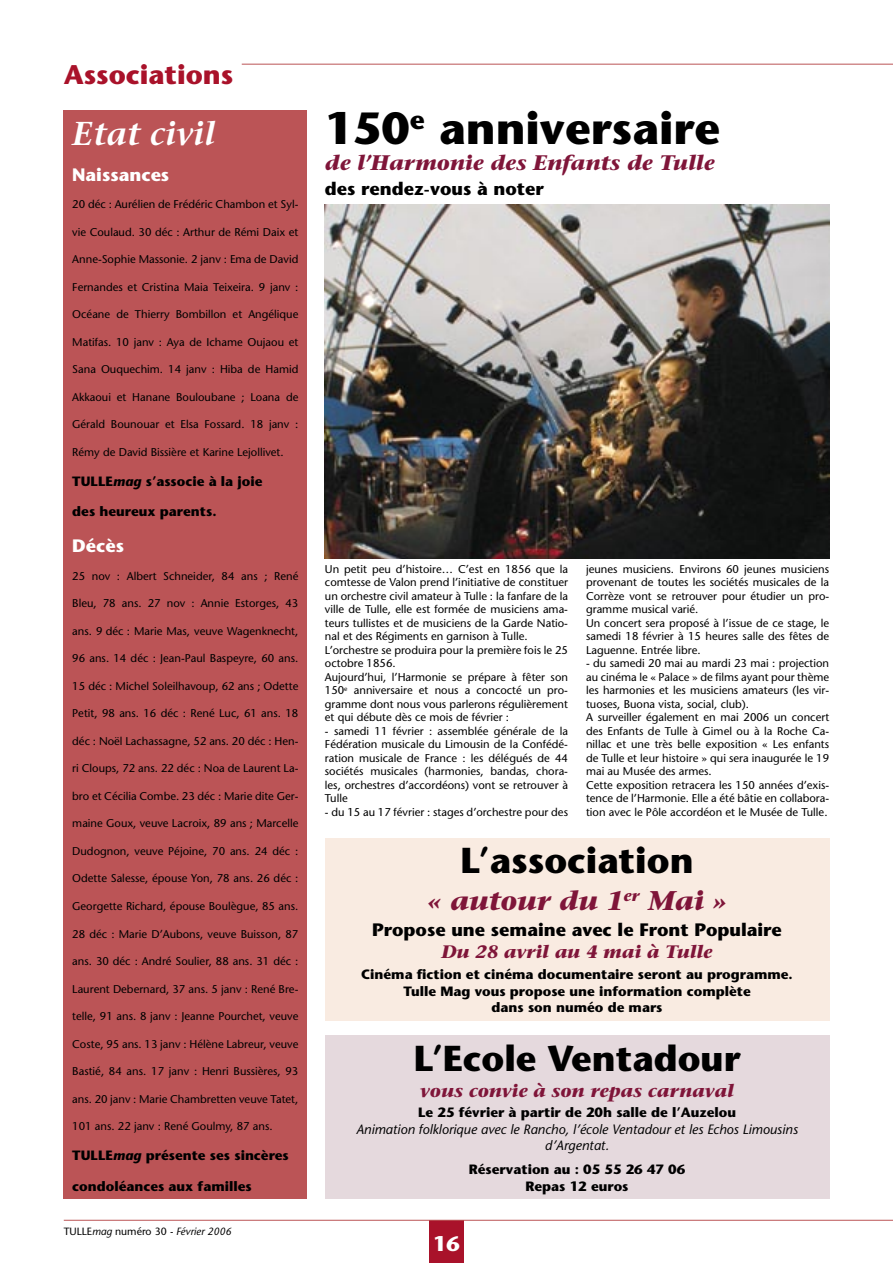
<style>
.page{position:relative;width:893px;height:1263px;background:#fff}
.page>*{position:absolute;margin:0;border:0;box-sizing:border-box;transform-origin:0 0}
.Titre_30{font:700 45px "Stone Sans";color:#000}
.Titre_24{font:700 36px "Stone Sans";color:#000}
.Théâtre_titre{font:italic 600 33px "Stone Serif";color:#fff}
.Titre_18_serif{font:italic 700 27px "Stone Serif";color:#7f1539}
.t1{font:700 27px "Stone Sans";color:#a9122a}
.Titre_14_serif{font:italic 700 21px "Stone Serif";color:#7f1539}
.t2{font:700 21px "Stone Sans";color:#fff}
.Titre_12{font:700 18px "Stone Sans";color:#000}
.Titre_12_serif{font:italic 700 18px "Stone Serif";color:#7f1539}
.Théâtre_date{font:700 18px "Stone Sans";color:#fff}
.Texte_présentation{font:700 13.5px "Stone Sans";color:#000}
.Edito{font:italic 13.5px/16.2px "Stone Sans";color:#000;text-align:center}
.Texte{font:11.25px/13.5px "Stone Sans";color:#000;text-align:justify}
.t3{font:italic 10.5px "Stone Sans";color:#000}
.s1{font-style:italic}
.s2{font-style:normal}
</style>
<div class="page">
<div style="left:429px;top:1220px;width:34px;height:43px;background:#a9122a"></div>
<hr style="left:242px;top:64px;width:651px;height:1px;background:#bb5456">
<hr style="left:64px;top:1220px;width:829px;height:1px;background:#bb5456">
<div style="left:64px;top:111px;width:243px;height:1088px;background:#bb5456"></div>
<div style="left:325px;top:838px;width:504px;height:182px;background:#f9ebe1"></div>
<div style="left:325px;top:1035px;width:504px;height:164px;background:#e5d9dd"></div>
<img style="left:325px;top:204px;width:504px;height:355px">
<p class="t1" style="left:64px;top:58px;width:171px">Associations</p>
<p class="Théâtre_titre" style="left:72px;top:114px;width:144px">Etat civil</p>
<p class="Théâtre_date" style="left:72px;top:164px;width:99px">Naissances</p>
<p class="Texte" style="left:72px;top:198px;width:228px">20 déc : Aurélien de Frédéric Chambon et Syl-</p>
<p class="Texte" style="left:72px;top:225px;width:228px">vie Coulaud. 30 déc : Arthur de Rémi Daix et</p>
<p class="Texte" style="left:72px;top:253px;width:228px">Anne-Sophie Massonie. 2 janv : Ema de David</p>
<p class="Texte" style="left:72px;top:280px;width:228px">Fernandes et Cristina Maia Teixeira. 9 janv :</p>
<p class="Texte" style="left:72px;top:308px;width:228px">Océane de Thierry Bombillon et Angélique</p>
<p class="Texte" style="left:72px;top:335px;width:228px">Matifas. 10 janv : Aya de Ichame Oujaou et</p>
<p class="Texte" style="left:72px;top:363px;width:228px">Sana Ouquechim. 14 janv : Hiba de Hamid</p>
<p class="Texte" style="left:72px;top:390px;width:228px">Akkaoui et Hanane Bouloubane ; Loana de</p>
<p class="Texte" style="left:72px;top:418px;width:228px">Gérald Bounouar et Elsa Fossard. 18 janv :</p>
<p class="Texte" style="left:72px;top:445px;width:213px">Rémy de David Bissière et Karine Lejollivet.</p>
<p class="Texte_présentation" style="left:72px;top:473px;width:192px">TULLE<span class="s1">mag</span> s’associe à la joie</p>
<p class="Texte_présentation" style="left:72px;top:504px;width:146px">des heureux parents.</p>
<p class="Théâtre_date" style="left:72px;top:535px;width:53px">Décès</p>
<p class="Texte" style="left:72px;top:569px;width:228px">25 nov : Albert Schneider, 84 ans ; René</p>
<p class="Texte" style="left:72px;top:596px;width:228px">Bleu, 78 ans. 27 nov : Annie Estorges, 43</p>
<p class="Texte" style="left:72px;top:624px;width:228px">ans. 9 déc : Marie Mas, veuve Wagenknecht,</p>
<p class="Texte" style="left:72px;top:652px;width:228px">96 ans. 14 déc : Jean-Paul Baspeyre, 60 ans.</p>
<p class="Texte" style="left:72px;top:679px;width:228px">15 déc : Michel Soleilhavoup, 62 ans ; Odette</p>
<p class="Texte" style="left:72px;top:707px;width:228px">Petit, 98 ans. 16 déc : René Luc, 61 ans. 18</p>
<p class="Texte" style="left:72px;top:734px;width:228px">déc : Noël Lachassagne, 52 ans. 20 déc : Hen-</p>
<p class="Texte" style="left:72px;top:762px;width:228px">ri Cloups, 72 ans. 22 déc : Noa de Laurent La-</p>
<p class="Texte" style="left:72px;top:789px;width:228px">bro et Cécilia Combe. 23 déc : Marie dite Ger-</p>
<p class="Texte" style="left:72px;top:817px;width:228px">maine Goux, veuve Lacroix, 89 ans ; Marcelle</p>
<p class="Texte" style="left:72px;top:844px;width:228px">Dudognon, veuve Péjoine, 70 ans. 24 déc :</p>
<p class="Texte" style="left:72px;top:872px;width:228px">Odette Salesse, épouse Yon, 78 ans. 26 déc :</p>
<p class="Texte" style="left:72px;top:899px;width:228px">Georgette Richard, épouse Boulègue, 85 ans.</p>
<p class="Texte" style="left:72px;top:927px;width:228px">28 déc : Marie D’Aubons, veuve Buisson, 87</p>
<p class="Texte" style="left:72px;top:954px;width:228px">ans. 30 déc : André Soulier, 88 ans. 31 déc :</p>
<p class="Texte" style="left:72px;top:982px;width:228px">Laurent Debernard, 37 ans. 5 janv : René Bre-</p>
<p class="Texte" style="left:72px;top:1009px;width:228px">telle, 91 ans. 8 janv : Jeanne Pourchet, veuve</p>
<p class="Texte" style="left:72px;top:1037px;width:228px">Coste, 95 ans. 13 janv : Hélène Labreur, veuve</p>
<p class="Texte" style="left:72px;top:1064px;width:228px">Bastié, 84 ans. 17 janv : Henri Bussières, 93</p>
<p class="Texte" style="left:72px;top:1092px;width:228px">ans. 20 janv : Marie Chambretten veuve Tatet,</p>
<p class="Texte" style="left:72px;top:1119px;width:202px">101 ans. 22 janv : René Goulmy, 87 ans.</p>
<p class="Texte_présentation" style="left:72px;top:1148px;width:218px">TULLE<span class="s1">mag</span> présente ses sincères</p>
<p class="Texte_présentation" style="left:72px;top:1178px;width:181px">condoléances aux familles</p>
<p class="t3" style="left:64px;top:1225px;width:169px"><span class="s2">TULLE</span>mag <span class="s2">numéro 30</span> - Février 2006</p>
<p class="Titre_30" style="left:325px;top:102px;width:397px">150<sup>e</sup> anniversaire</p>
<p class="Titre_14_serif" style="left:325px;top:149px;width:391px">de l’Harmonie des Enfants de Tulle</p>
<p class="Titre_12" style="left:325px;top:178px;width:220px">des rendez-vous à noter</p>
<p class="Texte" style="left:325px;top:562px;width:245px">Un petit peu d’histoire… C’est en 1856 que la comtesse de Valon prend l’initiative de constituer un orchestre civil amateur à Tulle : la fanfare de la ville de Tulle, elle est formée de musiciens ama&shy;teurs tullistes et de musiciens de la Garde Natio&shy;nal et des Régiments en garnison à Tulle.</p>
<p class="Texte" style="left:325px;top:643px;width:245px">L’orchestre se produira pour la première fois le 25 octobre 1856.</p>
<p class="Texte" style="left:325px;top:670px;width:245px">Aujourd’hui, l’Harmonie se prépare à fêter son 150<sup>e</sup> anniversaire et nous a concocté un pro&shy;gramme dont nous vous parlerons régulièrement et qui débute dès ce mois de février :</p>
<p class="Texte" style="left:325px;top:724px;width:245px">- samedi 11 février : assemblée générale de la Fédération musicale du Limousin de la Confédé&shy;ration musicale de France : les délégués de 44 sociétés musicales (harmonies, bandas, chora&shy;les, orchestres d’accordéons) vont se retrouver à Tulle</p>
<p class="Texte" style="left:325px;top:805px;width:245px">- du 15 au 17 février : stages d’orchestre pour des</p>
<p class="Texte" style="left:586px;top:562px;width:245px">jeunes musiciens. Environs 60 jeunes musiciens provenant de toutes les sociétés musicales de la Corrèze vont se retrouver pour étudier un pro&shy;gramme musical varié.</p>
<p class="Texte" style="left:586px;top:616px;width:245px">Un concert sera proposé à l’issue de ce stage, le samedi 18 février à 15 heures salle des fêtes de Laguenne. Entrée libre.</p>
<p class="Texte" style="left:586px;top:657px;width:245px">- du samedi 20 mai au mardi 23 mai : projection au cinéma le « Palace » de films ayant pour thème les harmonies et les musiciens amateurs (les vir&shy;tuoses, Buona vista, social, club).</p>
<p class="Texte" style="left:586px;top:711px;width:245px">A surveiller également en mai 2006 un concert des Enfants de Tulle à Gimel ou à la Roche Ca&shy;nillac et une très belle exposition « Les enfants de Tulle et leur histoire » qui sera inaugurée le 19 mai au Musée des armes.</p>
<p class="Texte" style="left:586px;top:778px;width:245px">Cette exposition retracera les 150 années d’exis&shy;tence de l’Harmonie. Elle a été bâtie en collabora&shy;tion avec le Pôle accordéon et le Musée de Tulle.</p>
<p class="Titre_24" style="left:460px;top:839px;width:235px">L’association</p>
<p class="Titre_18_serif" style="left:427px;top:884px;width:302px">« autour du 1<sup>er</sup> Mai »</p>
<p class="Titre_12" style="left:372px;top:919px;width:411px">Propose une semaine avec le Front Populaire</p>
<p class="Titre_12_serif" style="left:442px;top:941px;width:272px">Du 28 avril au 4 mai à Tulle</p>
<p class="Texte_présentation" style="left:361px;top:966px;width:433px">Cinéma fiction et cinéma documentaire seront au programme.</p>
<p class="Texte_présentation" style="left:403px;top:983px;width:349px">Tulle Mag vous propose une information complète</p>
<p class="Texte_présentation" style="left:492px;top:999px;width:172px">dans son numéo de mars</p>
<p class="Titre_24" style="left:414px;top:1037px;width:328px">L’Ecole Ventadour</p>
<p class="Titre_12_serif" style="left:420px;top:1079px;width:315px">vous convie à son repas carnaval</p>
<p class="Texte_présentation" style="left:418px;top:1104px;width:319px">Le 25 février à partir de 20h salle de l’Auzelou</p>
<p class="Edito" style="left:356px;top:1121px;width:443px">Animation folklorique avec le Rancho, l’école Ventadour et les Echos Limousins d’Argentat.</p>
<p class="Texte_présentation" style="left:469px;top:1162px;width:218px">Réservation au : 05 55 26 47 06</p>
<p class="Texte_présentation" style="left:526px;top:1178px;width:104px">Repas 12 euros</p>
<p class="t2" style="left:433px;top:1231px;width:28px">16</p>
</div>
